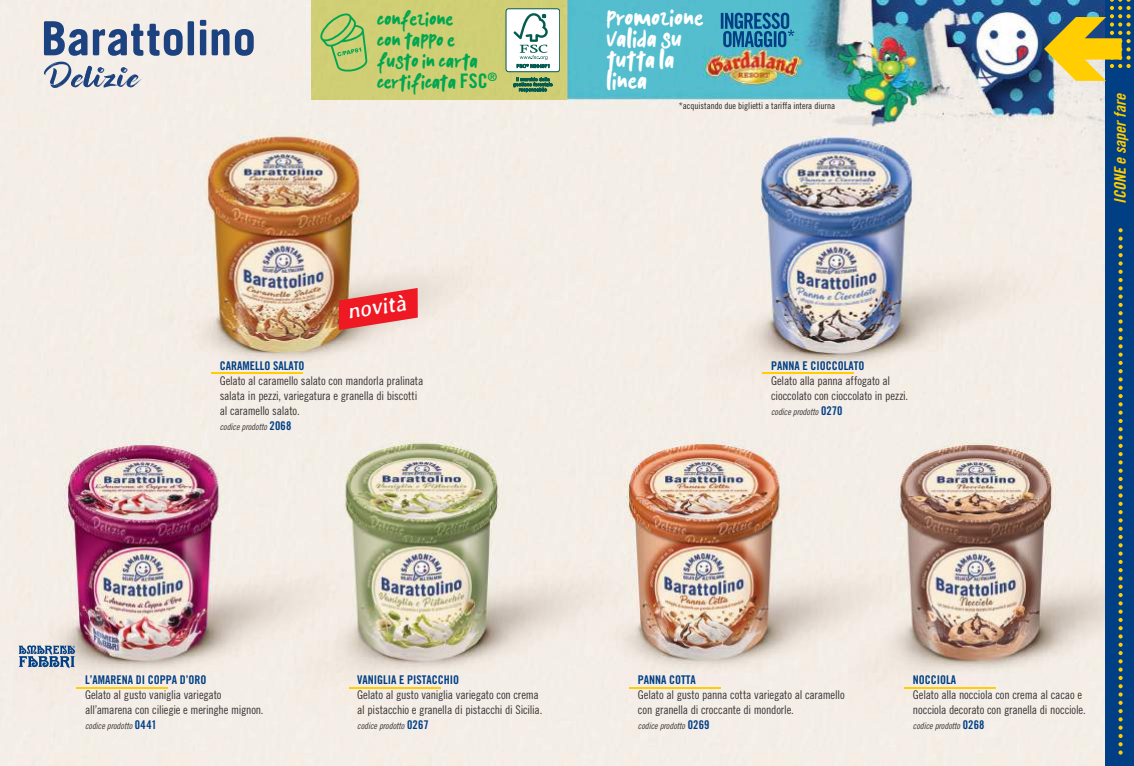
<style>
.page{position:relative;width:1134px;height:766px;background:#fff}
.page>*{position:absolute;margin:0;border:0;box-sizing:border-box;transform-origin:0 0}
.t1{font:24px/20.9px "kalem";letter-spacing:.02em;color:#fff}
.t2{font:italic 22.6px "Averia Libre";color:#fff;scale:.95 1}
.t3{font:20px/21px "kalem";color:#00a650}
.t4{font:16px "Trade Gothic Bold Cond Twenty Obl";color:#ffcd00}
.t5{font:12px/15px "Trade Gothic Cond Eighteen";letter-spacing:-.015em;color:#393535}
.t6{font:12px "Trade Gothic Bold Cond Twenty";color:#003f84}
.t7{font:9.1px "Trade Gothic Cond Eighteen";color:#241f1f}
.t8{font:9px "Trade Gothic Cond Eighteen Obl";letter-spacing:-.005em;color:#393535}
.s1{font-family:"Trade Gothic Bold Cond Twenty"}
.s2{font-family:"Trade Gothic Bold Cond Twenty";font-size:12px;color:#003f84}
</style>
<div class="page">
<img style="left:0;top:0;width:1106px;height:765px">
<svg style="left:44px;top:21px;width:139px;height:35px;background:#8d9bb5"></svg>
<div style="left:188px;top:21px;width:6px;height:34px;background:#1d4280"></div>
<svg style="left:200px;top:20px;width:6px;height:35px"></svg>
<svg style="left:212px;top:29px;width:42px;height:27px"></svg>
<hr style="left:763px;top:373px;width:91px;height:1px;background:#ffcd00">
<hr style="left:629px;top:686px;width:92px;height:1px;background:#ffcd00">
<hr style="left:77px;top:686px;width:91px;height:1px;background:#ffcd00">
<hr style="left:211px;top:373px;width:92px;height:1px;background:#ffcd00">
<hr style="left:904px;top:686px;width:92px;height:1px;background:#ffcd00">
<hr style="left:349px;top:686px;width:91px;height:1px;background:#ffcd00">
<svg style="left:44px;top:62px;width:98px;height:26px;background:#b5bbc9"></svg>
<svg style="left:339px;top:288px;width:79px;height:42px;background:#e94e51"></svg>
<svg style="left:18px;top:645px;width:58px;height:22px"></svg>
<div style="left:1106px;top:0;width:28px;height:765px;background:#003f84"></div>
<img style="left:702px;top:46px;width:103px;height:39px">
<svg style="left:721px;top:13px;width:73px;height:34px;background:#297da8"></svg>
<svg style="left:1044px;top:0;width:86px;height:81px"></svg>
<svg style="left:1118px;top:228px;width:5px;height:526px"></svg>
<div style="left:312px;top:0;width:255px;height:99px;background:#d0cf75"></div>
<svg style="left:318px;top:13px;width:49px;height:59px;background:#a9c76d"></svg>
<div style="left:506px;top:9px;width:54px;height:63px;background:#fff;border-radius:3px"></div>
<div style="left:506px;top:9px;width:54px;height:63px;border:1px solid #045b4f;border-radius:3px"></div>
<svg style="left:513px;top:13px;width:36px;height:55px"></svg>
<svg style="left:513px;top:77px;width:39px;height:15px"></svg>
<h3 class="t3" style="left:377px;top:8px;width:121px">confezione<br>con tappo e fusto in carta certificata <span class="s1">FSC</span><sup>®</sup></h3>
<h2 class="t2" style="left:346px;top:298px;width:64px;rotate:-9deg">novità</h2>
<p class="t6" style="left:220px;top:358px;width:86px">CARAMELLO SALATO</p>
<p class="t5" style="left:220px;top:373px;width:205px">Gelato al caramello salato con mandorla pralinata salata in pezzi, variegatura e granella di biscotti al caramello salato.</p>
<p class="t8" style="left:220px;top:421px;width:73px">codice prodotto <span class="s2">2068</span></p>
<h1 class="t1" style="left:607px;top:6px;width:98px">promozione valida su tutta la linea</h1>
<p class="t7" style="left:679px;top:101px;width:158px">*acquistando due biglietti a tariffa intera diurna</p>
<h3 class="t4" style="left:1110px;top:204px;width:113px;rotate:-90deg">ICONE e saper fare</h3>
<p class="t6" style="left:771px;top:358px;width:95px">PANNA E CIOCCOLATO</p>
<p class="t5" style="left:771px;top:373px;width:139px">Gelato alla panna affogato al cioccolato con cioccolato in pezzi.</p>
<p class="t8" style="left:771px;top:406px;width:73px">codice prodotto <span class="s2">0270</span></p>
<p class="t6" style="left:85px;top:672px;width:123px">L’AMARENA DI COPPA D’ORO</p>
<p class="t5" style="left:85px;top:687px;width:180px">Gelato al gusto vaniglia variegato all’amarena con ciliegie e meringhe mignon.</p>
<p class="t8" style="left:85px;top:720px;width:73px">codice prodotto <span class="s2">0441</span></p>
<p class="t6" style="left:357px;top:672px;width:103px">VANIGLIA E PISTACCHIO</p>
<p class="t5" style="left:357px;top:687px;width:187px">Gelato al gusto vaniglia variegato con crema al pistacchio e granella di pistacchi di Sicilia.</p>
<p class="t8" style="left:357px;top:720px;width:73px">codice prodotto <span class="s2">0267</span></p>
<p class="t6" style="left:638px;top:672px;width:59px">PANNA COTTA</p>
<p class="t5" style="left:638px;top:687px;width:208px">Gelato al gusto panna cotta variegato al caramello con granella di croccante di mondorle.</p>
<p class="t8" style="left:638px;top:720px;width:73px">codice prodotto <span class="s2">0269</span></p>
<p class="t6" style="left:913px;top:672px;width:45px">NOCCIOLA</p>
<p class="t5" style="left:913px;top:687px;width:174px">Gelato alla nocciola con crema al cacao e nocciola decorato con granella di nocciole.</p>
<p class="t8" style="left:913px;top:720px;width:73px">codice prodotto <span class="s2">0268</span></p>
</div>
